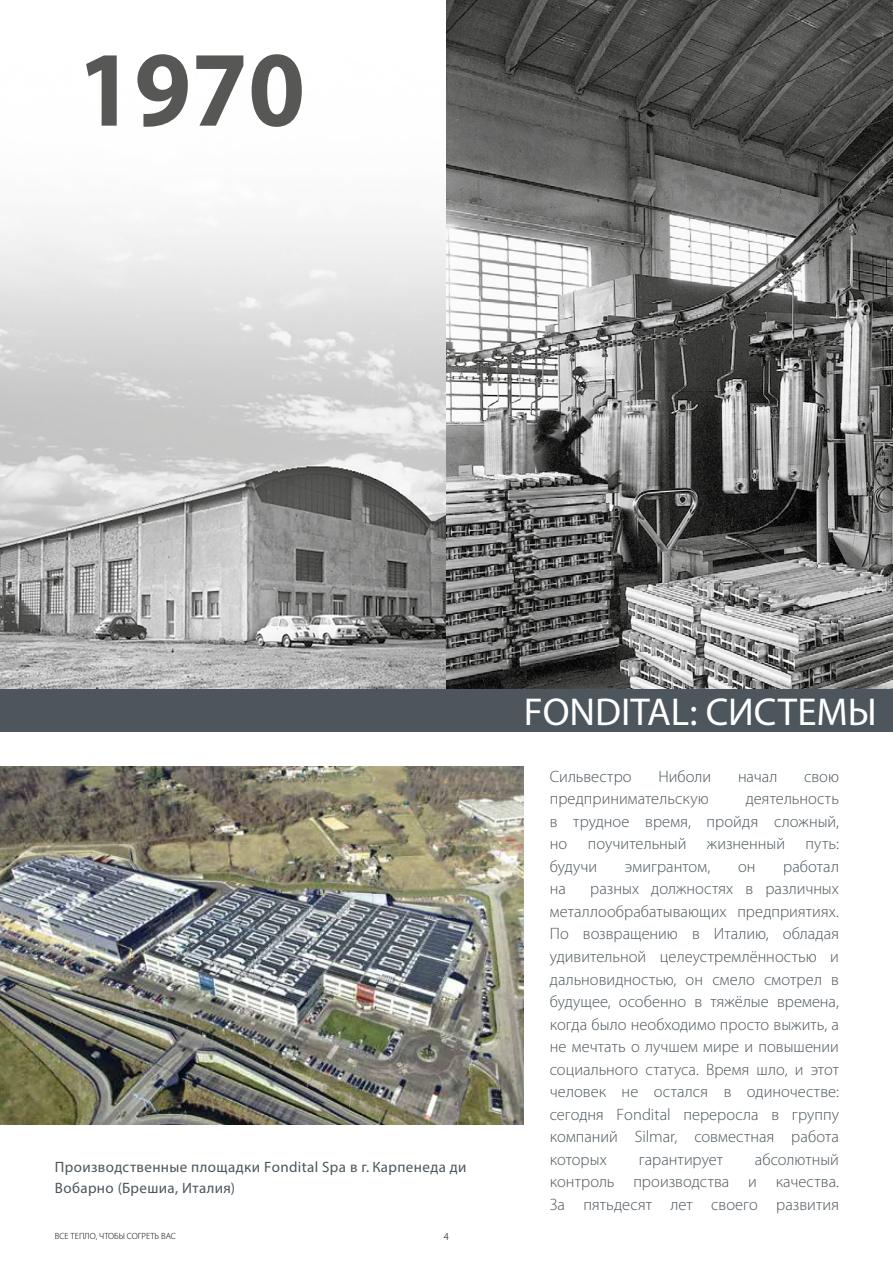
<style>
.page{position:relative;width:893px;height:1263px;background:#fff}
.page>*{position:absolute;margin:0;border:0;box-sizing:border-box;transform-origin:0 0}
.t1{font:700 108px "Myriad Pro";color:#575756;scale:.95 1}
.t2{font:39px "Myriad Pro";color:#fff}
.t3{font:300 16.5px/22.5px "Myriad Pro";letter-spacing:.005em;color:#4c565c;text-align:justify}
.t4{font:15px/21px "Myriad Pro";letter-spacing:.025em;color:#4c565c}
.t5{font:300 10.5px "Myriad Pro";color:#000}
.t6{font:300 9px "Myriad Pro";color:#000}
</style>
<div class="page">
<img style="left:0;top:221px;width:446px;height:468px">
<img style="left:0;top:767px;width:523px;height:358px">
<img style="left:446px;top:0;width:447px;height:689px">
<div style="left:0;top:689px;width:893px;height:42px;background:#4c565c"></div>
<h1 class="t1" style="left:77px;top:29px;width:241px">1970</h1>
<p class="t4" style="left:55px;top:1156px;width:413px">Производственные площадки Fondital Spa в г. Карпенеда ди<br>Вобарно (Брешиа, Италия)</p>
<p class="t6" style="left:55px;top:1231px;width:123px">ВСЕ ТЕПЛО, ЧТОБЫ СОГРЕТЬ ВАC</p>
<p class="t5" style="left:444px;top:1231px;width:7px">4</p>
<h2 class="t2" style="left:524px;top:688px;width:355px">FONDITAL: СИСТЕМЫ</h2>
<p class="t3" style="left:550px;top:765px;width:83px">Сильвестро</p>
<p class="t3" style="left:658px;top:765px;width:54px">Ниболи</p>
<p class="t3" style="left:738px;top:765px;width:41px">начал</p>
<p class="t3" style="left:804px;top:765px;width:36px">свою</p>
<p class="t3" style="left:550px;top:788px;width:160px">предпринимательскую</p>
<p class="t3" style="left:550px;top:788px;width:291px;text-indent:196px">деятельность в трудное время, пройдя сложный, но поучительный жизненный путь: будучи</p>
<p class="t3" style="left:625px;top:855px;width:87px">эмигрантом,</p>
<p class="t3" style="left:738px;top:855px;width:19px">он</p>
<p class="t3" style="left:783px;top:855px;width:57px">работал</p>
<p class="t3" style="left:550px;top:878px;width:291px;text-indent:40px">разных должностях в различных металлообрабатывающих предприятиях.<br>По возвращению в Италию, обладая удивительной целеустремлённостью и дальновидностью, он смело смотрел в будущее, особенно в тяжёлые времена, когда было необходимо просто выжить, а не мечтать о лучшем мире и повышении социального статуса. Время шло, и этот человек не остался в одиночестве: сегодня Fondital переросла в группу компаний Silmar, совместная работа которых</p>
<p class="t3" style="left:550px;top:878px;width:18px">на</p>
<p class="t3" style="left:550px;top:1148px;width:291px;text-indent:205px">абсолютный контроль производства и качества.<br>За пятьдесят лет своего развития</p>
<p class="t3" style="left:639px;top:1148px;width:86px">гарантирует</p>
</div>
